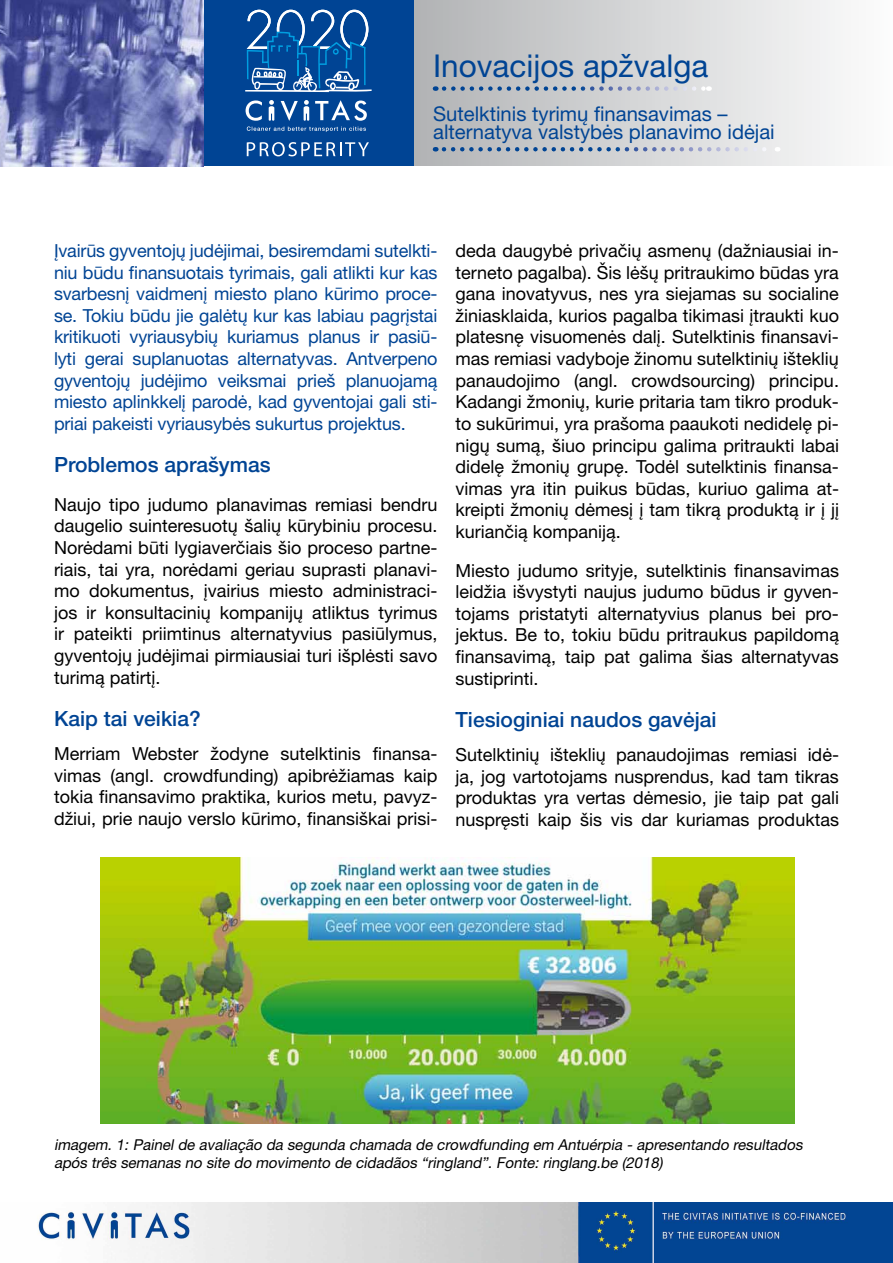
<style>
.page{position:relative;width:893px;height:1263px;background:#fff}
.page>*{position:absolute;margin:0;border:0;box-sizing:border-box;transform-origin:0 0}
.t1{font:31.5px "Helvetica Neue LT Pro";color:#004494}
.t2{font:500 21px "Helvetica Neue LT Pro";color:#004494}
.t3{font:20.25px/18px "Helvetica Neue LT Pro";color:#004494}
.t4{font:18px/21.6px "Helvetica Neue LT Pro";color:#000;text-align:justify}
.t5{font:18px/21.6px "Helvetica Neue LT Pro";letter-spacing:-.01em;color:#004494;text-align:justify}
.t6{font:italic 15px/18px "Helvetica Neue LT Pro";color:#000}
</style>
<div class="page">
<img style="left:37px;top:1203px;width:856px;height:60px">
<div style="left:413px;top:0;width:480px;height:165px;background:linear-gradient(to right,#b1b3b5,#fdfdfd)"></div>
<div style="left:200px;top:0;width:214px;height:165px;background:#004494"></div>
<img style="left:0;top:0;width:203px;height:166px">
<svg style="left:246px;top:100px;width:121px;height:32px"></svg>
<svg style="left:245px;top:10px;width:127px;height:82px"></svg>
<svg style="left:247px;top:142px;width:122px;height:14px"></svg>
<svg style="left:444px;top:86px;width:265px;height:5px"></svg>
<svg style="left:444px;top:147px;width:334px;height:4px"></svg>
<img style="left:101px;top:858px;width:693px;height:266px">
<h1 class="t1" style="left:433px;top:47px;width:277px">Inovacijos apžvalga</h1>
<p class="t3" style="left:433px;top:104px;width:343px">Sutelktinis tyrimų finansavimas – alternatyva valstybės planavimo idėjai</p>
<p class="t5" style="left:54px;top:240px;width:385px">Įvairūs gyventojų judėjimai, besiremdami sutelkti&shy;niu būdu finansuotais tyrimais, gali atlikti kur kas svarbesnį vaidmenį miesto plano kūrimo proce&shy;se. Tokiu būdu jie galėtų kur kas labiau pagrįstai kritikuoti vyriausybių kuriamus planus ir pasiū&shy;lyti gerai suplanuotas alternatyvas. Antverpeno gyventojų judėjimo veiksmai prieš planuojamą miesto aplinkkelį parodė, kad gyventojai gali sti&shy;priai pakeisti vyriausybės sukurtus projektus.</p>
<p class="t2" style="left:54px;top:452px;width:218px">Problemos aprašymas</p>
<p class="t4" style="left:54px;top:493px;width:385px">Naujo tipo judumo planavimas remiasi bendru daugelio suinteresuotų šalių kūrybiniu procesu.<br>Norėdami būti lygiaverčiais šio proceso partne&shy;riais, tai yra, norėdami geriau suprasti planavi&shy;mo dokumentus, įvairius miesto administraci&shy;jos ir konsultacinių kompanijų atliktus tyrimus ir pateikti priimtinus alternatyvius pasiūlymus, gyventojų judėjimai pirmiausiai turi išplėsti savo turimą patirtį.</p>
<p class="t2" style="left:54px;top:706px;width:148px">Kaip tai veikia?</p>
<p class="t4" style="left:54px;top:743px;width:385px">Merriam Webster žodyne sutelktinis finansa&shy;vimas (angl. crowdfunding) apibrėžiamas kaip tokia finansavimo praktika, kurios metu, pavyz&shy;džiui, prie naujo verslo kūrimo, finansiškai prisi-</p>
<p class="t4" style="left:455px;top:240px;width:385px">deda daugybė privačių asmenų (dažniausiai in&shy;terneto pagalba). Šis lėšų pritraukimo būdas yra gana inovatyvus, nes yra siejamas su socialine žiniasklaida, kurios pagalba tikimasi įtraukti kuo platesnę visuomenės dalį. Sutelktinis finansavi&shy;mas remiasi vadyboje žinomu sutelktinių išteklių panaudojimo (angl. crowdsourcing) principu.<br>Kadangi žmonių, kurie pritaria tam tikro produk&shy;to sukūrimui, yra prašoma paaukoti nedidelę pi&shy;nigų sumą, šiuo principu galima pritraukti labai didelę žmonių grupę. Todėl sutelktinis finansa&shy;vimas yra itin puikus būdas, kuriuo galima at&shy;kreipti žmonių dėmesį į tam tikrą produktą ir į jį kuriančią kompaniją.</p>
<p class="t4" style="left:455px;top:559px;width:385px">Miesto judumo srityje, sutelktinis finansavimas leidžia išvystyti naujus judumo būdus ir gyven&shy;tojams pristatyti alternatyvius planus bei pro&shy;jektus. Be to, tokiu būdu pritraukus papildomą finansavimą, taip pat galima šias alternatyvas sustiprinti.</p>
<p class="t2" style="left:455px;top:707px;width:263px">Tiesioginiai naudos gavėjai</p>
<p class="t4" style="left:455px;top:744px;width:385px">Sutelktinių išteklių panaudojimas remiasi idė&shy;ja, jog vartotojams nusprendus, kad tam tikras produktas yra vertas dėmesio, jie taip pat gali nuspręsti kaip šis vis dar kuriamas produktas</p>
<p class="t6" style="left:54px;top:1136px;width:753px">imagem. 1: Painel de avaliação da segunda chamada de crowdfunding em Antuérpia - apresentando resultados após três semanas no site do movimento de cidadãos “ringland”. Fonte: ringlang.be (2018)</p>
</div>
